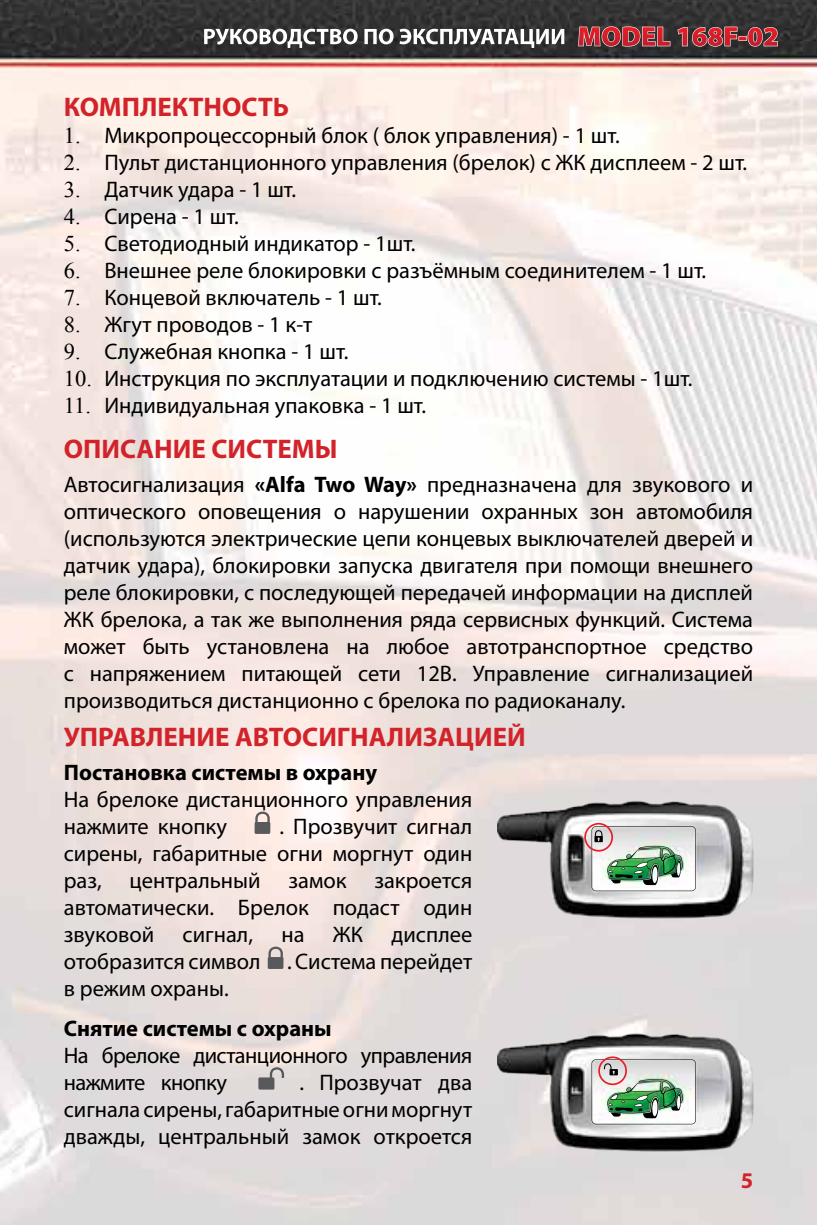
<style>
.page{position:relative;width:817px;height:1225px;background:#fff}
.page>*{position:absolute;margin:0;border:0;box-sizing:border-box;transform-origin:0 0}
.t1{font:700 27px "Myriad Pro";color:#d2232a}
.t2{font:22.5px/27px "Myriad Pro";color:#000;text-align:justify}
.t3{font:22.5px/27px "Myriad Pro";letter-spacing:-.025em;color:#000}
.t4{font:700 22.5px "Myriad Pro";color:#000}
.t5{font:700 22.5px "Myriad Pro";color:#d2232a}
.s1{font-family:"Times New Roman"}
.s2{font-weight:700}
</style>
<div class="page">
<img style="left:0;top:0;width:816px;height:1225px">
<svg style="left:578px;top:26px;width:92px;height:21px;background:#a24248"></svg>
<svg style="left:677px;top:27px;width:100px;height:20px;background:#994146"></svg>
<svg style="left:204px;top:29px;width:153px;height:19px"></svg>
<svg style="left:364px;top:29px;width:29px;height:15px"></svg>
<svg style="left:399px;top:29px;width:165px;height:19px"></svg>
<svg style="left:254px;top:811px;width:16px;height:23px"></svg>
<svg style="left:268px;top:946px;width:15px;height:23px"></svg>
<svg style="left:258px;top:1067px;width:26px;height:22px"></svg>
<img style="left:497px;top:801px;width:256px;height:117px">
<img style="left:591px;top:826px;width:104px;height:65px">
<div style="left:584px;top:823px;width:29px;height:28px;border:2px solid #ed1d24;border-radius:50%"></div>
<img style="left:497px;top:1034px;width:256px;height:117px">
<img style="left:591px;top:1059px;width:104px;height:65px">
<div style="left:598px;top:1056px;width:29px;height:29px;border:2px solid #ed1d24;border-radius:50%"></div>
<p class="t1" style="left:64px;top:89px;width:227px">КОМПЛЕКТНОСТЬ</p>
<p class="t2" style="left:64px;top:122px;width:557px"><span class="s1">1.</span> Микропроцессорный блок ( блок управления) - 1 шт.</p>
<p class="t2" style="left:64px;top:149px;width:684px"><span class="s1">2.</span> Пульт дистанционного управления (брелок) с ЖК дисплеем - 2 шт.</p>
<p class="t2" style="left:64px;top:176px;width:234px"><span class="s1">3.</span> Датчик удара - 1 шт.</p>
<p class="t2" style="left:64px;top:203px;width:176px"><span class="s1">4.</span> Сирена - 1 шт.</p>
<p class="t2" style="left:64px;top:230px;width:353px"><span class="s1">5.</span> Светодиодный индикатор - 1шт.</p>
<p class="t2" style="left:64px;top:257px;width:643px"><span class="s1">6.</span> Внешнее реле блокировки с разъёмным соединителем - 1 шт.</p>
<p class="t2" style="left:64px;top:284px;width:319px"><span class="s1">7.</span> Концевой включатель - 1 шт.</p>
<p class="t2" style="left:64px;top:311px;width:250px"><span class="s1">8.</span> Жгут проводов - 1 к-т</p>
<p class="t2" style="left:64px;top:338px;width:286px"><span class="s1">9.</span> Служебная кнопка - 1 шт.</p>
<p class="t2" style="left:64px;top:365px;width:630px"><span class="s1">10.</span> Инструкция по эксплуатации и подключению системы - 1шт.</p>
<p class="t2" style="left:64px;top:392px;width:364px"><span class="s1">11.</span> Индивидуальная упаковка - 1 шт.</p>
<p class="t1" style="left:64px;top:431px;width:275px">ОПИСАНИЕ СИСТЕМЫ</p>
<p class="t2" style="left:64px;top:470px;width:690px">Автосигнализация <span class="s2">«Alfa Two Way»</span> предназначена для звукового и оптического оповещения о нарушении охранных зон автомобиля (используются электрические цепи концевых выключателей дверей и датчик удара), блокировки запуска двигателя при помощи внешнего реле блокировки, с последующей передачей информации на дисплей ЖК брелока, а так же выполнения ряда сервисных функций. Система может быть установлена на любое автотранспортное средство с напряжением питающей сети 12В. Управление сигнализацией производиться дистанционно с брелока по радиоканалу.</p>
<p class="t1" style="left:64px;top:720px;width:463px">УПРАВЛЕНИЕ АВТОСИГНАЛИЗАЦИЕЙ</p>
<p class="t4" style="left:64px;top:757px;width:315px">Постановка системы в охрану</p>
<p class="t2" style="left:64px;top:785px;width:410px">На брелоке дистанционного управления нажмите кнопку</p>
<p class="t2" style="left:64px;top:812px;width:410px;text-indent:215px">. Прозвучит сигнал сирены, габаритные огни моргнут один раз, центральный замок закроется автоматически. Брелок подаст один звуковой</p>
<p class="t2" style="left:182px;top:920px;width:72px">сигнал,</p>
<p class="t2" style="left:281px;top:920px;width:25px">на</p>
<p class="t2" style="left:333px;top:920px;width:32px">ЖК</p>
<p class="t2" style="left:64px;top:920px;width:410px;text-indent:327px">дисплее отобразится символ . Система перейдет в режим охраны.</p>
<p class="t4" style="left:64px;top:1013px;width:269px">Снятие системы с охраны</p>
<p class="t3" style="left:64px;top:1041px;width:410px">На брелоке дистанционного управления нажмите кнопку</p>
<p class="t2" style="left:64px;top:1068px;width:410px;text-indent:235px">. Прозвучат два сигнала сирены, габаритные огни моргнут дважды, центральный замок откроется</p>
<p class="t5" style="left:740px;top:1166px;width:14px">5</p>
</div>
